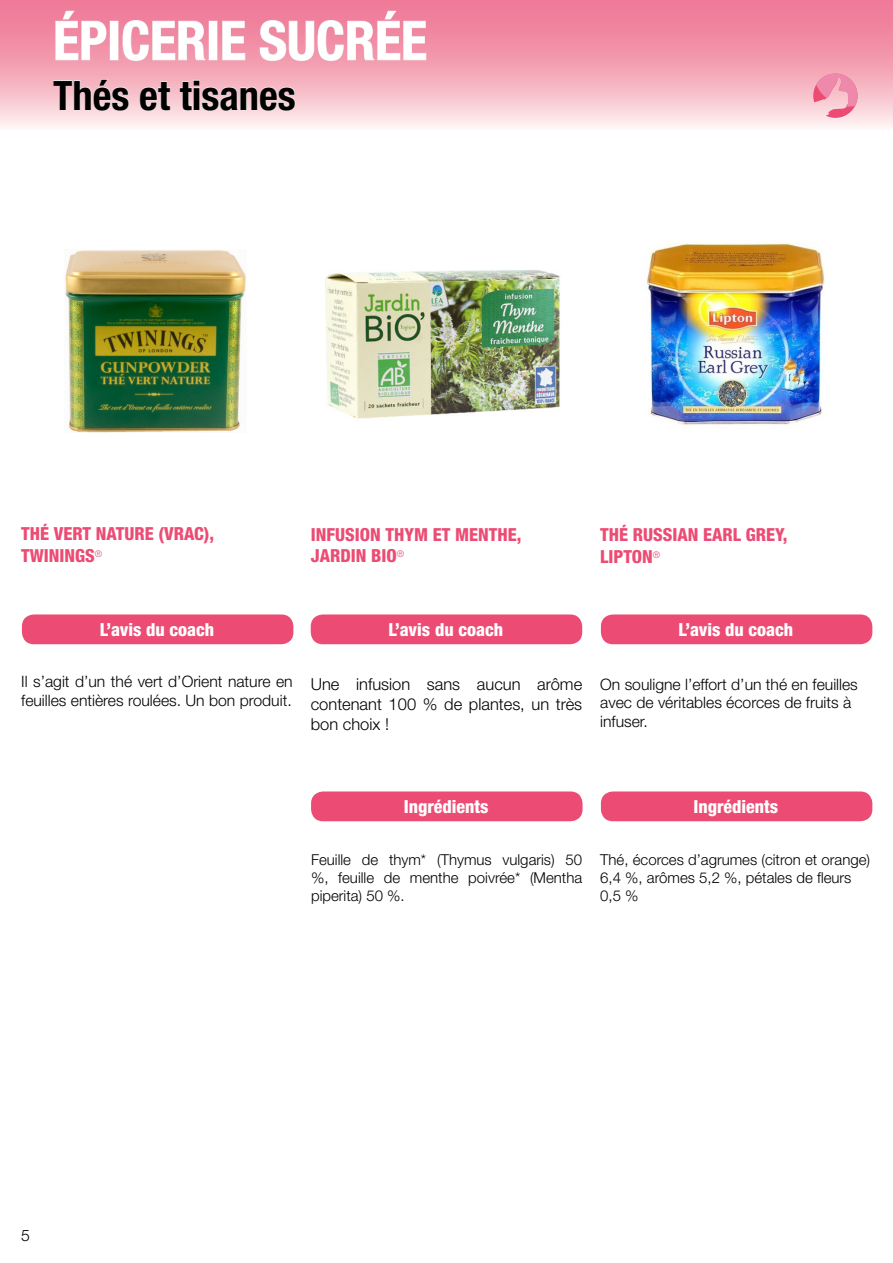
<style>
.page{position:relative;width:893px;height:1263px;background:#fff}
.page>*{position:absolute;margin:0;border:0;box-sizing:border-box;transform-origin:0 0}
.t1{font:700 condensed 54px "Helvetica Neue LT Std";color:#fff}
.t2{font:700 condensed 40.5px "Helvetica Neue LT Std";color:#000}
.t3{font:800 condensed 18px "Helvetica Neue LT Std";color:#ec4b74}
.t4{font:800 condensed 18px "Helvetica Neue LT Std";color:#fff}
.t5{font:300 16.5px/19.8px "Helvetica Neue LT Std";color:#000;text-align:justify}
.t6{font:300 15.75px/18.9px "Helvetica Neue LT Std";color:#000}
.t7{font:300 15px/18px "Helvetica Neue LT Std";color:#000;text-align:justify}
.t8{font:300 9.15px "Helvetica Neue LT Std";color:#ec4b74}
</style>
<div class="page">
<svg style="left:0;top:0;width:892px;height:127px;background:#f4a8b9"></svg>
<svg style="left:55px;top:10px;width:52px;height:51px;background:#ef96ac"></svg>
<div style="left:110px;top:21px;width:8px;height:39px;border:1px solid #eaeae9"></div>
<svg style="left:122px;top:20px;width:84px;height:41px;background:#ef9baf"></svg>
<div style="left:209px;top:21px;width:8px;height:39px;border:1px solid #eaeae9"></div>
<svg style="left:222px;top:21px;width:24px;height:40px"></svg>
<svg style="left:259px;top:10px;width:168px;height:51px;background:#ef97ac"></svg>
<svg style="left:53px;top:79px;width:76px;height:32px;background:#f4cad1"></svg>
<svg style="left:140px;top:81px;width:31px;height:30px"></svg>
<svg style="left:179px;top:80px;width:117px;height:31px;background:#f4cad2"></svg>
<svg style="left:813px;top:74px;width:45px;height:44px;background:#f39eb5"></svg>
<img style="left:326px;top:269px;width:234px;height:150px">
<img style="left:646px;top:243px;width:179px;height:183px">
<img style="left:65px;top:250px;width:181px;height:183px">
<div style="left:601px;top:791px;width:271px;height:30px;background:#ec4b74;border-radius:12px"></div>
<div style="left:311px;top:791px;width:272px;height:30px;background:#ec4b74;border-radius:12px"></div>
<div style="left:601px;top:614px;width:271px;height:30px;background:#ec4b74;border-radius:12px"></div>
<div style="left:311px;top:614px;width:271px;height:30px;background:#ec4b74;border-radius:12px"></div>
<div style="left:22px;top:614px;width:271px;height:30px;background:#ec4b74;border-radius:12px"></div>
<svg style="left:892px;top:0;width:1px;height:127px"></svg>
<h1 class="t1" style="left:53px;top:8px;width:51px">ÉPICERIE</h1>
<h1 class="t1" style="left:259px;top:8px;width:30px">SUCR</h1>
<h1 class="t1" style="left:375px;top:8px;width:50px">ÉE</h1>
<h2 class="t2" style="left:53px;top:71px;width:244px">THÉS ET TISANES</h2>
<p class="t3" style="left:21px;top:523px;width:11px">THÉ</p>
<p class="t3" style="left:54px;top:523px;width:11px">VERT</p>
<p class="t3" style="left:96px;top:523px;width:11px">NATURE</p>
<p class="t3" style="left:159px;top:523px;width:17px">(VRAC</p>
<p class="t3" style="left:204px;top:523px;width:12px">),</p>
<p class="t3" style="left:21px;top:544px;width:32px">TWININGS</p>
<p class="t8" style="left:95px;top:548px;width:9px">®</p>
<p class="t3" style="left:311px;top:523px;width:10px">INFUSION</p>
<p class="t3" style="left:385px;top:523px;width:94px">THYM ET MENTHE</p>
<p class="t3" style="left:517px;top:523px;width:6px">,</p>
<p class="t3" style="left:311px;top:544px;width:20px">JARDIN</p>
<p class="t3" style="left:371px;top:544px;width:35px">BIO <sup>®</sup></p>
<p class="t3" style="left:600px;top:524px;width:11px">THÉ</p>
<p class="t3" style="left:633px;top:524px;width:11px">RUSSIAN</p>
<p class="t3" style="left:703px;top:524px;width:11px">EARL</p>
<p class="t3" style="left:746px;top:524px;width:43px">GRE Y,</p>
<p class="t3" style="left:600px;top:545px;width:62px">LIPTON<sup>®</sup></p>
<p class="t4" style="left:100px;top:618px;width:116px">L’avis du coach</p>
<p class="t4" style="left:388px;top:618px;width:116px">L’avis du coach</p>
<p class="t4" style="left:679px;top:618px;width:116px">L’avis du coach</p>
<p class="t6" style="left:21px;top:672px;width:273px">Il s’agit d’un thé vert d’Orient nature en feuilles entières roulées. Un bon produit.</p>
<p class="t5" style="left:311px;top:674px;width:273px">Une infusion sans aucun arôme contenant 100 % de plantes, un très bon choix !</p>
<p class="t6" style="left:600px;top:674px;width:259px">On souligne l’effort d’un thé en feuilles avec de véritables écorces de fruits à infuser.</p>
<p class="t4" style="left:404px;top:795px;width:86px">Ingrédients</p>
<p class="t4" style="left:693px;top:795px;width:86px">Ingrédients</p>
<p class="t6" style="left:21px;top:1226px;width:10px">5</p>
<p class="t7" style="left:311px;top:851px;width:273px">Feuille de thym* (Thymus vulgaris) 50 %, feuille de menthe poivrée* (Mentha piperita) 50 %.</p>
<p class="t7" style="left:600px;top:851px;width:271px;text-align:left">Thé, écorces d’agrumes (citron et orange)<br>6,4 %, arômes 5,2 %, pétales de fleurs<br>0,5 %</p>
</div>
